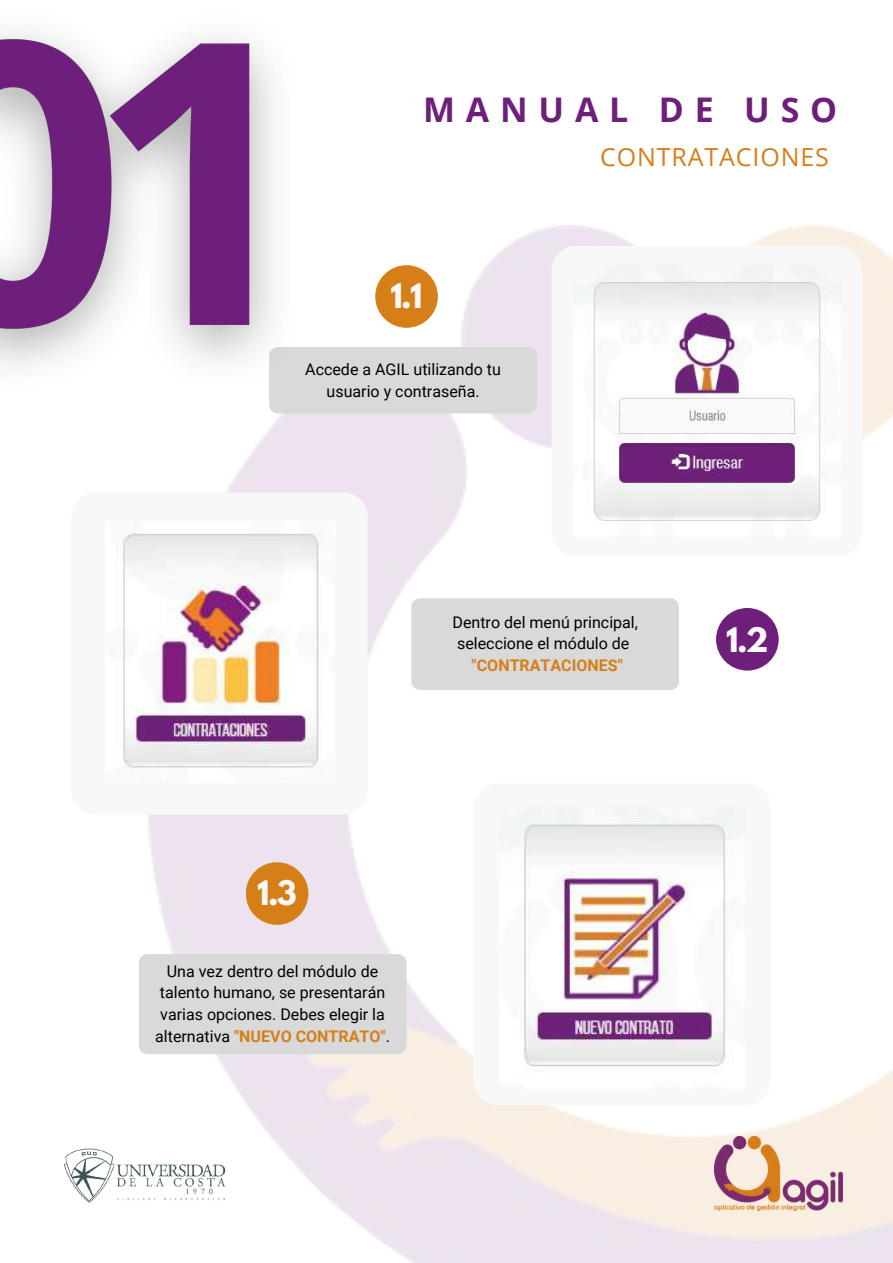
<style>
.page{position:relative;width:893px;height:1263px;background:#fff}
.page>*{position:absolute;margin:0;border:0;box-sizing:border-box;transform-origin:0 0}
.t1{font:700 33.97px "Open Sans";letter-spacing:.32em;color:#6e1f7b}
.t2{font:700 30px "League Spartan";color:#f8f8f8}
.t3{font:24.97px "Open Sans";letter-spacing:.035em;color:#d67e18}
.t4{font:16.05px/21.9px "Roboto";color:#000;text-align:center}
.t5{font:700 16.05px "Roboto";color:#d67e18}
.s1{font-weight:700;color:#d67e18}
</style>
<div class="page">
<img style="left:64px;top:1148px;width:82px;height:55px">
<img style="left:146px;top:225px;width:747px;height:1038px">
<div style="left:551px;top:246px;width:311px;height:310px;background:#f8f8f8;border-radius:25px"></div>
<img style="left:592px;top:265px;width:229px;height:256px">
<div style="left:366px;top:347px;width:171px;height:66px;background:#d9d9d9"></div>
<div style="left:71px;top:493px;width:297px;height:322px;background:#f8f8f8;border-radius:25px"></div>
<div style="left:411px;top:598px;width:268px;height:92px;background:#d9d9d9"></div>
<img style="left:123px;top:549px;width:195px;height:219px">
<div style="left:474px;top:783px;width:296px;height:322px;background:#f8f8f8;border-radius:25px"></div>
<div style="left:375px;top:265px;width:63px;height:63px;background:#d67e18;border-radius:50%"></div>
<div style="left:716px;top:608px;width:62px;height:62px;background:#6e1f7b;border-radius:50%"></div>
<div style="left:246px;top:862px;width:62px;height:63px;background:#d67e18;border-radius:50%"></div>
<div style="left:139px;top:954px;width:267px;height:100px;background:#d9d9d9"></div>
<img style="left:521px;top:817px;width:205px;height:249px">
<img style="left:0;top:32px;width:366px;height:517px">
<h1 class="t1" style="left:423px;top:85px;width:416px">MANUAL DE USO</h1>
<h3 class="t3" style="left:600px;top:139px;width:230px">CONTRATACIONES</h3>
<h2 class="t2" style="left:390px;top:280px;width:33px">1.1</h2>
<p class="t4" style="left:305px;top:359px;width:197px">Accede a AGIL utilizando tu usuario y contraseña.</p>
<p class="t4" style="left:452px;top:611px;width:187px;text-align:left">Dentro del menú principal, seleccione el módulo de</p>
<p class="t5" style="left:471px;top:656px;width:153px">"CONTRATACIONES"</p>
<h2 class="t2" style="left:257px;top:878px;width:41px">1.3</h2>
<p class="t4" style="left:155px;top:960px;width:236px">Una vez dentro del módulo de talento humano, se presentarán varias opciones. Debes elegir la alternativa <span class="s1">"NUEVO CONTRATO"</span>.</p>
<h2 class="t2" style="left:726px;top:625px;width:44px">1.2</h2>
</div>
